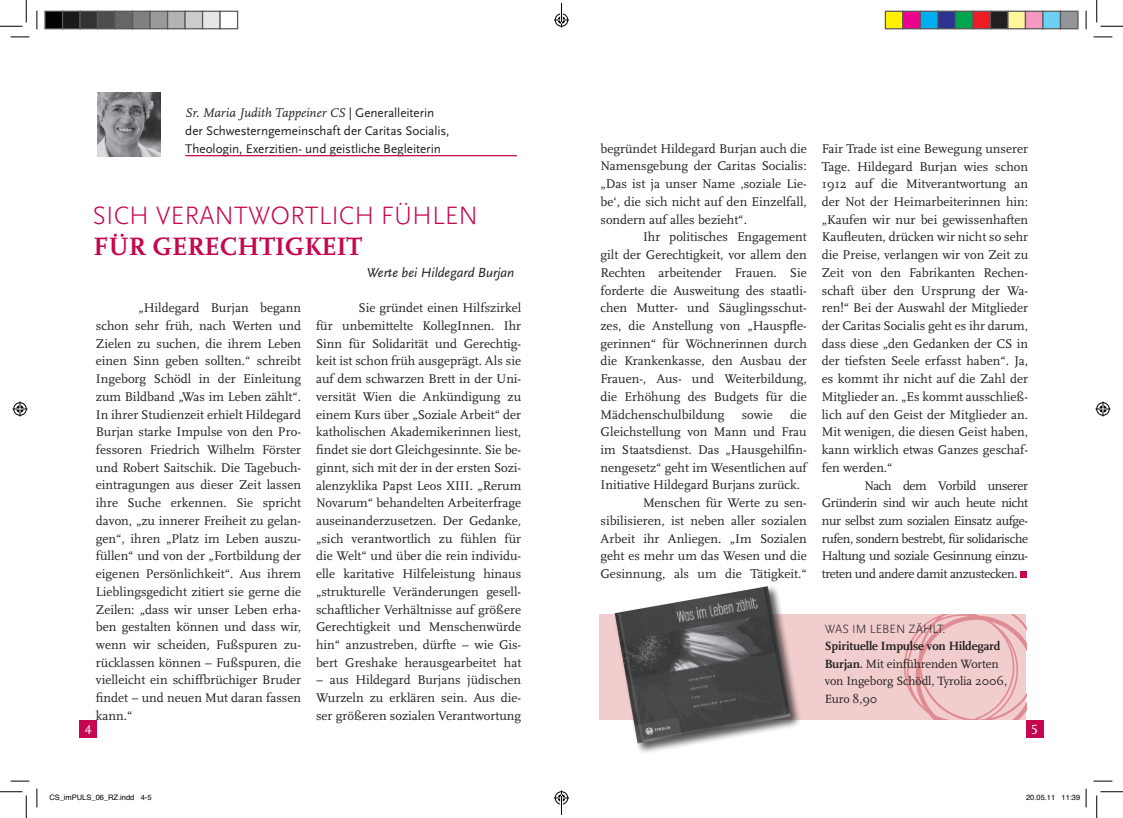
<style>
.page{position:relative;width:1123px;height:818px;background:#fff}
.page>*{position:absolute;margin:0;border:0;box-sizing:border-box;transform-origin:0 0}
.t1{font:300 26.25px "Scala Sans";color:#c50750}
.t2{font:700 26.25px "Scala";color:#c50750}
.t3{font:italic 13.75px "Scala Sans";color:#231f20}
.t4{font:13.75px "Scala Caps";color:#fff}
.t5{font:13.12px/17.8px "Scala";color:#231f20;text-align:justify}
.t6{font:13.12px/17.8px "Scala Sans";letter-spacing:-.005em;color:#231f20}
.t7{font:italic 13.12px "Scala";letter-spacing:-.005em;color:#231f20}
.t8{font:12.5px/17.5px "Scala";letter-spacing:-.01em;color:#231f20}
.t9{font:300 12.5px "Scala Sans";color:#231f20}
.t10{font:7.5px "Helvetica";color:#000}
.s1{font-family:"Scala Sans";font-style:normal}
.s2{font-weight:700}
</style>
<div class="page">
<img style="left:97px;top:93px;width:64px;height:63px">
<hr style="left:185px;top:155px;width:332px;height:1px;background:#c50750">
<div style="left:79px;top:720px;width:18px;height:17px;background:#c50750"></div>
<div style="left:1025px;top:720px;width:18px;height:17px;background:#c50750"></div>
<div style="left:1020px;top:571px;width:7px;height:7px;background:#c50750"></div>
<div style="left:599px;top:614px;width:427px;height:105px;background:#f2cdcd"></div>
<svg style="left:904px;top:614px;width:122px;height:105px"></svg>
<div style="left:613px;top:584px;width:188px;height:170px;background:#231f20;opacity:.75"></div>
<img style="left:614px;top:586px;width:176px;height:157px">
<svg style="left:11px;top:36px;width:18px;height:2px"></svg>
<svg style="left:1093px;top:36px;width:19px;height:2px"></svg>
<svg style="left:11px;top:780px;width:18px;height:2px"></svg>
<svg style="left:1093px;top:780px;width:19px;height:2px"></svg>
<svg style="left:36px;top:11px;width:2px;height:18px"></svg>
<svg style="left:36px;top:788px;width:2px;height:19px"></svg>
<svg style="left:1085px;top:11px;width:1px;height:18px"></svg>
<svg style="left:0;top:0;width:27px;height:27px"></svg>
<svg style="left:0;top:791px;width:27px;height:27px"></svg>
<svg style="left:1096px;top:0;width:27px;height:27px"></svg>
<svg style="left:1096px;top:791px;width:27px;height:27px"></svg>
<svg style="left:13px;top:401px;width:15px;height:15px"></svg>
<svg style="left:1095px;top:401px;width:15px;height:15px"></svg>
<div style="left:45px;top:11px;width:18px;height:18px;background:#000"></div>
<div style="left:44px;top:11px;width:19px;height:18px;border:1px solid #595959"></div>
<div style="left:63px;top:11px;width:17px;height:18px;background:#1a1a1a"></div>
<div style="left:62px;top:11px;width:19px;height:18px;border:1px solid #595959"></div>
<div style="left:80px;top:11px;width:18px;height:18px;background:#333"></div>
<div style="left:79px;top:11px;width:19px;height:18px;border:1px solid #595959"></div>
<div style="left:98px;top:11px;width:17px;height:18px;background:#4d4d4d"></div>
<div style="left:97px;top:11px;width:19px;height:18px;border:1px solid #595959"></div>
<div style="left:115px;top:11px;width:18px;height:18px;background:#666"></div>
<div style="left:114px;top:11px;width:19px;height:18px;border:1px solid #595959"></div>
<div style="left:133px;top:11px;width:17px;height:18px;background:#808080"></div>
<div style="left:132px;top:11px;width:19px;height:18px;border:1px solid #595959"></div>
<div style="left:150px;top:11px;width:18px;height:18px;background:#999"></div>
<div style="left:149px;top:11px;width:19px;height:18px;border:1px solid #595959"></div>
<div style="left:168px;top:11px;width:17px;height:18px;background:#b3b3b3"></div>
<div style="left:167px;top:11px;width:19px;height:18px;border:1px solid #595959"></div>
<div style="left:185px;top:11px;width:18px;height:18px;background:#ccc"></div>
<div style="left:184px;top:11px;width:19px;height:18px;border:1px solid #595959"></div>
<div style="left:203px;top:11px;width:17px;height:18px;background:#e6e6e6"></div>
<div style="left:202px;top:11px;width:19px;height:18px;border:1px solid #595959"></div>
<div style="left:219px;top:11px;width:19px;height:18px;border:1px solid #595959"></div>
<div style="left:885px;top:11px;width:18px;height:18px;background:#fff101"></div>
<div style="left:884px;top:11px;width:19px;height:18px;border:1px solid #595959"></div>
<div style="left:903px;top:11px;width:17px;height:18px;background:#ed028c"></div>
<div style="left:902px;top:11px;width:19px;height:18px;border:1px solid #595959"></div>
<div style="left:920px;top:11px;width:18px;height:18px;background:#00aeef"></div>
<div style="left:919px;top:11px;width:19px;height:18px;border:1px solid #595959"></div>
<div style="left:938px;top:11px;width:17px;height:18px;background:#2e3092"></div>
<div style="left:937px;top:11px;width:19px;height:18px;border:1px solid #595959"></div>
<div style="left:955px;top:11px;width:18px;height:18px;background:#00a54f"></div>
<div style="left:954px;top:11px;width:19px;height:18px;border:1px solid #595959"></div>
<div style="left:973px;top:11px;width:17px;height:18px;background:#ee1d23"></div>
<div style="left:972px;top:11px;width:19px;height:18px;border:1px solid #595959"></div>
<div style="left:990px;top:11px;width:18px;height:18px;background:#231f20"></div>
<div style="left:989px;top:11px;width:19px;height:18px;border:1px solid #595959"></div>
<div style="left:1008px;top:11px;width:17px;height:18px;background:#fff79a"></div>
<div style="left:1007px;top:11px;width:19px;height:18px;border:1px solid #595959"></div>
<div style="left:1025px;top:11px;width:18px;height:18px;background:#f499c2"></div>
<div style="left:1024px;top:11px;width:19px;height:18px;border:1px solid #595959"></div>
<div style="left:1043px;top:11px;width:17px;height:18px;background:#6bcff6"></div>
<div style="left:1042px;top:11px;width:19px;height:18px;border:1px solid #595959"></div>
<div style="left:1060px;top:11px;width:18px;height:18px;background:#939598"></div>
<div style="left:1059px;top:11px;width:19px;height:18px;border:1px solid #595959"></div>
<svg style="left:1085px;top:788px;width:1px;height:19px"></svg>
<svg style="left:554px;top:3px;width:15px;height:25px"></svg>
<svg style="left:554px;top:790px;width:15px;height:25px"></svg>
<p class="t7" style="left:185px;top:106px;width:250px">Sr. Maria Judith Tappeiner CS <span class="s1">| Generalleiterin</span></p>
<p class="t6" style="left:185px;top:122px;width:266px">der Schwesterngemeinschaft der Caritas Socialis,<br>Theologin, Exerzitien- und geistliche Begleiterin</p>
<p class="t5" style="left:600px;top:140px;width:208px">begründet Hildegard Burjan auch die Namensgebung der Caritas Socialis: „Das ist ja unser Name ‚soziale Lie&shy;be‘, die sich nicht auf den Einzelfall, sondern auf alles bezieht“.</p>
<p class="t5" style="left:600px;top:228px;width:208px;text-indent:43px">Ihr politisches Engagement gilt der Gerechtigkeit, vor allem den Rechten arbeitender Frauen. Sie forderte die Ausweitung des staatli&shy;chen Mutter- und Säuglingsschut&shy;zes, die Anstellung von „Hauspfle&shy;gerinnen“ für Wöchnerinnen durch die Krankenkasse, den Ausbau der Frauen-, Aus- und Weiterbildung, die Erhöhung des Budgets für die Mädchenschulbildung</p>
<p class="t5" style="left:822px;top:140px;width:208px">Fair Trade ist eine Bewegung unserer Tage. Hildegard Burjan wies schon 1912 auf die Mitverantwortung an der Not der Heimarbeiterinnen hin: „Kaufen wir nur bei gewissenhaften Kaufleuten, drücken wir nicht so sehr die Preise, verlangen wir von Zeit zu Zeit von den Fabrikanten Rechen&shy;schaft über den Ursprung der Wa&shy;ren!“ Bei der Auswahl der Mitglieder der Caritas Socialis geht es ihr darum, dass diese „den Gedanken der CS in der tiefsten Seele erfasst haben“. Ja, es kommt ihr nicht auf die Zahl der Mitglieder an. „Es kommt ausschließ&shy;lich auf den Geist der Mitglieder an.<br>Mit wenigen, die diesen Geist haben, kann wirklich etwas Ganzes geschaf&shy;fen werden.“</p>
<p class="t5" style="left:822px;top:477px;width:208px;text-indent:43px">Nach dem Vorbild unserer Gründerin sind wir auch heute nicht nur selbst zum sozialen Einsatz aufge&shy;rufen, sondern bestrebt, für solidarische Haltung und soziale Gesinnung einzu&shy;treten und andere damit anzustecken.</p>
<h1 class="t1" style="left:93px;top:201px;width:387px">SICH VERANTWORTLICH FÜHLEN</h1>
<h1 class="t2" style="left:93px;top:232px;width:262px">für Gerechtigkeit</h1>
<p class="t3" style="left:367px;top:265px;width:149px">Werte bei Hildegard Burjan</p>
<p class="t5" style="left:96px;top:299px;width:207px;text-indent:43px">„Hildegard Burjan begann schon sehr früh, nach Werten und Zielen zu suchen, die ihrem Leben einen Sinn geben sollten.“ schreibt Ingeborg Schödl in der Einleitung zum Bildband „Was im Leben zählt“.<br>In ihrer Studienzeit erhielt Hildegard Burjan starke Impulse von den Pro&shy;fessoren Friedrich Wilhelm Förster und Robert Saitschik. Die Tagebuch&shy;eintragungen aus dieser Zeit lassen ihre Suche erkennen. Sie spricht davon, „zu innerer Freiheit zu gelan&shy;gen“, ihren „Platz im Leben auszu&shy;füllen“ und von der „Fortbildung der eigenen Persönlichkeit“. Aus ihrem Lieblingsgedicht zitiert sie gerne die Zeilen: „dass wir unser Leben erha&shy;ben gestalten können und dass wir, wenn wir scheiden, Fußspuren zu&shy;rücklassen können – Fußspuren, die vielleicht ein schiffbrüchiger Bruder findet – und neuen Mut daran fassen kann.“</p>
<p class="t5" style="left:316px;top:299px;width:207px;text-indent:43px">Sie gründet einen Hilfszirkel für unbemittelte KollegInnen. Ihr Sinn für Solidarität und Gerechtig&shy;keit ist schon früh ausgeprägt. Als sie auf dem schwarzen Brett in der Uni&shy;versität Wien die Ankündigung zu einem Kurs über „Soziale Arbeit“ der katholischen Akademikerinnen liest, findet sie dort Gleichgesinnte. Sie be&shy;ginnt, sich mit der in der ersten Sozi&shy;alenzyklika Papst Leos XIII. „Rerum Novarum“ behandelten Arbeiterfrage auseinanderzusetzen. Der Gedanke, „sich verantwortlich zu fühlen für die Welt“ und über die rein individu&shy;elle karitative Hilfeleistung hinaus „strukturelle Veränderungen gesell&shy;schaftlicher Verhältnisse auf größere Gerechtigkeit und Menschenwürde hin“ anzustreben, dürfte – wie Gis&shy;bert Greshake herausgearbeitet hat</p>
<p class="t5" style="left:741px;top:406px;width:33px">sowie</p>
<p class="t5" style="left:790px;top:406px;width:18px">die</p>
<p class="t5" style="left:600px;top:423px;width:208px">Gleichstellung von Mann und Frau</p>
<p class="t5" style="left:600px;top:441px;width:208px">im Staatsdienst. Das „Hausgehilfin-</p>
<p class="t5" style="left:600px;top:459px;width:208px">nengesetz“ geht im Wesentlichen auf</p>
<p class="t5" style="left:600px;top:476px;width:201px">Initiative Hildegard Burjans zurück.</p>
<p class="t5" style="left:643px;top:494px;width:165px">Menschen für Werte zu sen-</p>
<p class="t5" style="left:600px;top:512px;width:208px">sibilisieren, ist neben aller sozialen</p>
<p class="t5" style="left:600px;top:530px;width:208px">Arbeit ihr Anliegen. „Im Sozialen</p>
<p class="t5" style="left:600px;top:547px;width:208px">geht es mehr um das Wesen und die</p>
<p class="t5" style="left:600px;top:565px;width:208px">Gesinnung, als um die Tätigkeit.“</p>
<p class="t9" style="left:824px;top:622px;width:122px">WAS IM LEBEN ZÄHLT.</p>
<p class="t8" style="left:824px;top:638px;width:184px"><span class="s2">Spirituelle Impulse von Hildegard<br>Burjan.</span> Mit einführenden Worten von Ingeborg Schödl, Tyrolia 2006,<br>Euro 8,90</p>
<p class="t5" style="left:316px;top:671px;width:207px">– aus Hildegard Burjans jüdischen Wurzeln zu erklären sein. Aus die&shy;ser größeren sozialen Verantwortung</p>
<p class="t4" style="left:85px;top:722px;width:8px">4</p>
<p class="t4" style="left:1031px;top:722px;width:8px">5</p>
<p class="t10" style="left:49px;top:791px;width:104px">CS_imPULS_06_RZ.indd 4-5</p>
<p class="t10" style="left:1026px;top:791px;width:56px">20.05.11 11:39</p>
</div>
